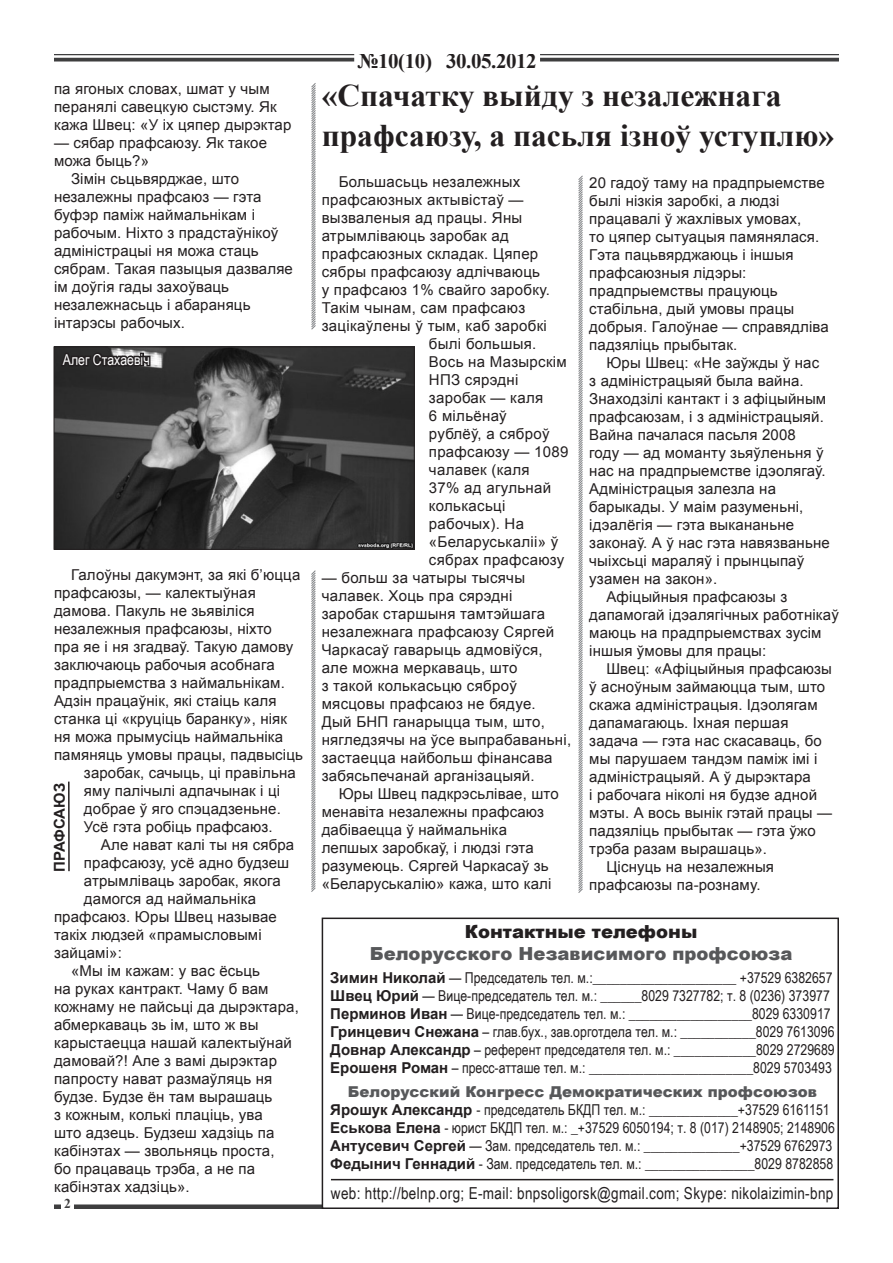
<style>
.page{position:relative;width:893px;height:1263px;background:#fff}
.page>*{position:absolute;margin:0;border:0;box-sizing:border-box;transform-origin:0 0}
.t1{font:700 31.5px/40.5px "Times New Roman";color:#231f20}
.t2{font:700 21px "Times New Roman";letter-spacing:-.02em;color:#231f20}
.t3{font:900 18px "Arial";color:#57585a}
.t4{font:900 18px "Arial";color:#231f20}
.t5{font:16.5px "Arial Narrow";letter-spacing:.02em;color:#231f20}
.t6{font:15px/18px "Arial";letter-spacing:.01em;color:#231f20}
.t7{font:15px "Arial Narrow";color:#231f20}
.t8{font:900 15px "Arial";color:#57585a}
.t9{font:15px "Arial Narrow";color:#fff}
.t10{font:700 15px "Arial";color:#231f20}
.t11{font:700 13.5px "Times New Roman";color:#3e3e3f}
.s1{font-family:"Arial";font-weight:700}
</style>
<div class="page">
<hr style="left:54px;top:54px;width:785px;height:1px;background:#3e3e3f">
<svg style="left:54px;top:58px;width:785px;height:4px;background:#565657"></svg>
<div style="left:356px;top:53px;width:182px;height:21px;background:#fff"></div>
<div style="left:54px;top:1204px;width:785px;height:5px;background:#3e3e3f"></div>
<div style="left:322px;top:918px;width:516px;height:290px;background:#fff"></div>
<div style="left:322px;top:917px;width:517px;height:292px;border:2px solid #231f20"></div>
<hr style="left:331px;top:1179px;width:502px;height:1px;background:#231f20">
<div style="left:61px;top:1199px;width:13px;height:10px;background:#fff"></div>
<hr style="left:68px;top:782px;width:2px;height:89px;background:#231f20">
<img style="left:56px;top:348px;width:357px;height:200px">
<div style="left:54px;top:346px;width:361px;height:204px;border:1px solid #231f20"></div>
<svg style="left:311px;top:570px;width:5px;height:322px;background:#c1c2c3"></svg>
<svg style="left:311px;top:83px;width:5px;height:247px"></svg>
<svg style="left:578px;top:175px;width:5px;height:718px;background:#c0c1c3"></svg>
<svg style="left:59px;top:346px;width:93px;height:23px;background:#3b3a3a"></svg>
<p class="t6" style="left:54px;top:80px;width:239px">па ягоных словах, шмат у чым перанялі савецкую сыстэму. Як кажа Швец: «У іх цяпер дырэктар</p>
<p class="t6" style="left:54px;top:134px;width:215px">— сябар прафсаюзу. Як такое можа быць?»</p>
<p class="t6" style="left:54px;top:170px;width:240px;text-indent:17px">Зімін сьцьвярджае, што незалежны прафсаюз — гэта буфэр паміж наймальнікам і рабочым. Ніхто з прадстаўнікоў адміністрацыі ня можа стаць сябрам. Такая пазыцыя дазваляе ім доўгія гады захоўваць незалежнасьць і абараняць інтарэсы рабочых.</p>
<p class="t9" style="left:63px;top:349px;width:88px">Алег Стахаевіч</p>
<p class="t6" style="left:71px;top:566px;width:231px">Галоўны дакумэнт, за які б’юцца</p>
<p class="t6" style="left:54px;top:584px;width:203px">прафсаюзы, — калектыўная</p>
<p class="t6" style="left:54px;top:602px;width:202px">дамова. Пакуль не зьявіліся</p>
<p class="t6" style="left:54px;top:620px;width:219px">незалежныя прафсаюзы, ніхто</p>
<p class="t6" style="left:54px;top:638px;width:241px">пра яе і ня згадваў. Такую дамову</p>
<p class="t6" style="left:54px;top:656px;width:222px">заключаюць рабочыя асобнага</p>
<p class="t6" style="left:54px;top:674px;width:232px">прадпрыемства з наймальнікам.</p>
<p class="t6" style="left:54px;top:692px;width:224px">Адзін працаўнік, які стаіць каля</p>
<p class="t6" style="left:54px;top:710px;width:235px">станка ці «круціць баранку», ніяк</p>
<p class="t6" style="left:54px;top:728px;width:231px">ня можа прымусіць наймальніка</p>
<p class="t6" style="left:54px;top:746px;width:250px">памяняць умовы працы, падвысіць</p>
<p class="t6" style="left:84px;top:764px;width:213px">заробак, сачыць, ці правільна</p>
<p class="t6" style="left:84px;top:782px;width:198px">яму палічылі адпачынак і ці</p>
<p class="t6" style="left:84px;top:800px;width:198px">добрае ў яго спэцадзеньне.</p>
<p class="t6" style="left:84px;top:818px;width:190px">Усё гэта робіць прафсаюз.</p>
<p class="t6" style="left:101px;top:836px;width:195px">Але нават калі ты ня сябра</p>
<p class="t6" style="left:84px;top:854px;width:207px">прафсаюзу, усё адно будзеш</p>
<p class="t6" style="left:84px;top:872px;width:198px">атрымліваць заробак, якога</p>
<p class="t6" style="left:84px;top:890px;width:174px">дамогся ад наймальніка</p>
<p class="t6" style="left:54px;top:908px;width:224px">прафсаюз. Юры Швец называе</p>
<p class="t6" style="left:54px;top:926px;width:209px">такіх людзей «прамысловымі</p>
<p class="t6" style="left:54px;top:944px;width:69px">зайцамі»:</p>
<p class="t6" style="left:54px;top:962px;width:246px;text-indent:17px">«Мы ім кажам: у вас ёсьць<br>на руках кантракт. Чаму б вам кожнаму не пайсьці да дырэктара, абмеркаваць зь ім, што ж вы карыстаецца нашай калектыўнай дамовай?! Але з вамі дырэктар папросту нават размаўляць ня будзе. Будзе ён там вырашаць<br>з кожным, колькі плаціць, ува<br>што адзець. Будзеш хадзіць па кабінэтах — звольняць проста,<br>бо працаваць трэба, а не па кабінэтах хадзіць».</p>
<p class="t10" style="left:50px;top:872px;width:90px;rotate:-90deg">ПРАФСАЮЗ</p>
<p class="t11" style="left:64px;top:1194px;width:8px">2</p>
<p class="t2" style="left:357px;top:47px;width:181px">№10(10) 30.05.2012</p>
<p class="t1" style="left:322px;top:74px;width:514px">«Спачатку выйду з незалежнага прафсаюзу, а пасьля ізноў уступлю»</p>
<p class="t6" style="left:339px;top:173px;width:183px">Большасьць незалежных</p>
<p class="t6" style="left:322px;top:191px;width:203px">прафсаюзных актывістаў —</p>
<p class="t6" style="left:322px;top:209px;width:202px">вызваленыя ад працы. Яны</p>
<p class="t6" style="left:322px;top:227px;width:189px">атрымліваюць заробак ад</p>
<p class="t6" style="left:322px;top:245px;width:218px">прафсаюзных складак. Цяпер</p>
<p class="t6" style="left:322px;top:263px;width:220px">сябры прафсаюзу адлічваюць</p>
<p class="t6" style="left:322px;top:281px;width:230px">у прафсаюз 1% свайго заробку.</p>
<p class="t6" style="left:322px;top:299px;width:205px">Такім чынам, сам прафсаюз</p>
<p class="t6" style="left:322px;top:317px;width:227px">зацікаўлены ў тым, каб заробкі</p>
<p class="t6" style="left:429px;top:335px;width:109px">былі большыя.</p>
<p class="t6" style="left:429px;top:353px;width:139px">Вось на Мазырскім</p>
<p class="t6" style="left:429px;top:371px;width:91px">НПЗ сярэдні</p>
<p class="t6" style="left:429px;top:389px;width:116px">заробак — каля</p>
<p class="t6" style="left:429px;top:407px;width:79px">6 мільёнаў</p>
<p class="t6" style="left:429px;top:425px;width:122px">рублёў, а сяброў</p>
<p class="t6" style="left:429px;top:443px;width:141px">прафсаюзу — 1089</p>
<p class="t6" style="left:429px;top:461px;width:102px">чалавек (каля</p>
<p class="t6" style="left:429px;top:479px;width:124px">37% ад агульнай</p>
<p class="t6" style="left:429px;top:497px;width:78px">колькасьці</p>
<p class="t6" style="left:429px;top:515px;width:97px">рабочых). На</p>
<p class="t6" style="left:429px;top:533px;width:131px">«Беларуськаліі» ў</p>
<p class="t6" style="left:429px;top:551px;width:137px">сябрах прафсаюзу</p>
<p class="t6" style="left:322px;top:569px;width:251px">— больш за чатыры тысячы чалавек. Хоць пра сярэдні заробак старшыня тамтэйшага незалежнага прафсаюзу Сяргей<br>Чаркасаў гаварыць адмовіўся, але можна меркаваць, што<br>з такой колькасьцю сяброў мясцовы прафсаюз не бядуе.<br>Дый БНП ганарыцца тым, што, нягледзячы на ўсе выпрабаваньні, застаецца найбольш фінансава забясьпечанай арганізацыяй.</p>
<p class="t6" style="left:322px;top:785px;width:239px;text-indent:17px">Юры Швец падкрэсьлівае, што менавіта незалежны прафсаюз дабіваецца ў наймальніка лепшых заробкаў, і людзі гэта разумеюць. Сяргей Чаркасаў зь «Беларуськалію» кажа, што калі</p>
<p class="t6" style="left:589px;top:174px;width:241px">20 гадоў таму на прадпрыемстве былі нізкія заробкі, а людзі працавалі ў жахлівых умовах,<br>то цяпер сытуацыя памянялася.<br>Гэта пацьвярджаюць і іншыя прафсаюзныя лідэры: прадпрыемствы працуюць стабільна, дый умовы працы добрыя. Галоўнае — справядліва падзяліць прыбытак.</p>
<p class="t6" style="left:589px;top:354px;width:242px;text-indent:17px">Юры Швец: «Не заўжды ў нас з адміністрацыяй была вайна.<br>Знаходзілі кантакт і з афіцыйным прафсаюзам, і з адміністрацыяй.<br>Вайна пачалася пасьля 2008<br>году — ад моманту зьяўленьня ў нас на прадпрыемстве ідэолягаў.<br>Адміністрацыя залезла на барыкады. У маім разуменьні, ідэалёгія — гэта выкананьне законаў. А ў нас гэта навязваньне чыіхсьці мараляў і прынцыпаў узамен на закон».</p>
<p class="t6" style="left:589px;top:588px;width:251px;text-indent:17px">Афіцыйныя прафсаюзы з дапамогай ідэалягічных работнікаў маюць на прадпрыемствах зусім іншыя ўмовы для працы:</p>
<p class="t6" style="left:589px;top:660px;width:244px;text-indent:17px">Швец: «Афіцыйныя прафсаюзы ў асноўным займаюцца тым, што скажа адміністрацыя. Ідэолягам дапамагаюць. Іхная першая задача — гэта нас скасаваць, бо мы парушаем тандэм паміж імі і адміністрацыяй. А ў дырэктара<br>і рабочага ніколі ня будзе адной мэты. А вось вынік гэтай працы — падзяліць прыбытак — гэта ўжо трэба разам вырашаць».</p>
<p class="t6" style="left:589px;top:858px;width:186px;text-indent:17px">Ціснуць на незалежныя прафсаюзы па-рознаму.</p>
<p class="t4" style="left:465px;top:918px;width:234px">Контактные телефоны</p>
<p class="t3" style="left:370px;top:940px;width:424px">Белорусского Независимого профсоюза</p>
<p class="t7" style="left:330px;top:966px;width:504px"><span class="s1">Зимин Николай</span> — Председатель тел. м.:_____________________ +37529 6382657</p>
<p class="t7" style="left:330px;top:984px;width:501px"><span class="s1">Швец Юрий</span> — Вице-председатель тел. м.: ______8029 7327782; т. 8 (0236) 373977</p>
<p class="t7" style="left:330px;top:1002px;width:502px"><span class="s1">Перминов Иван</span> — Вице-председатель тел. м.: __________________8029 6330917</p>
<p class="t7" style="left:330px;top:1020px;width:506px"><span class="s1">Гринцевич Снежана</span> – глав.бух., зав.орготдела тел. м.: ___________8029 7613096</p>
<p class="t7" style="left:330px;top:1038px;width:506px"><span class="s1">Довнар Александр</span> – референт председателя тел. м.: ____________8029 2729689</p>
<p class="t7" style="left:330px;top:1056px;width:503px"><span class="s1">Ерошеня Роман</span> – пресс-атташе тел. м.: ________________________8029 5703493</p>
<p class="t8" style="left:348px;top:1080px;width:471px">Белорусский Конгресс Демократических профсоюзов</p>
<p class="t7" style="left:330px;top:1098px;width:501px"><span class="s1">Ярошук Александр</span> - председатель БКДП тел. м.: _____________+37529 6161151</p>
<p class="t7" style="left:330px;top:1116px;width:506px"><span class="s1">Еськова Елена</span> - юрист БКДП тел. м.: _+37529 6050194; т. 8 (017) 2148905; 2148906</p>
<p class="t7" style="left:330px;top:1134px;width:504px"><span class="s1">Антусевич Сергей</span> — Зам. председатель тел. м.: ______________+37529 6762973</p>
<p class="t7" style="left:330px;top:1152px;width:504px"><span class="s1">Федынич Геннадий</span> - Зам. председатель тел. м.: ________________8029 8782858</p>
<p class="t5" style="left:331px;top:1181px;width:504px">web: http://belnp.org; E-mail: bnpsoligorsk@gmail.com; Skype: nikolaizimin-bnp</p>
</div>
